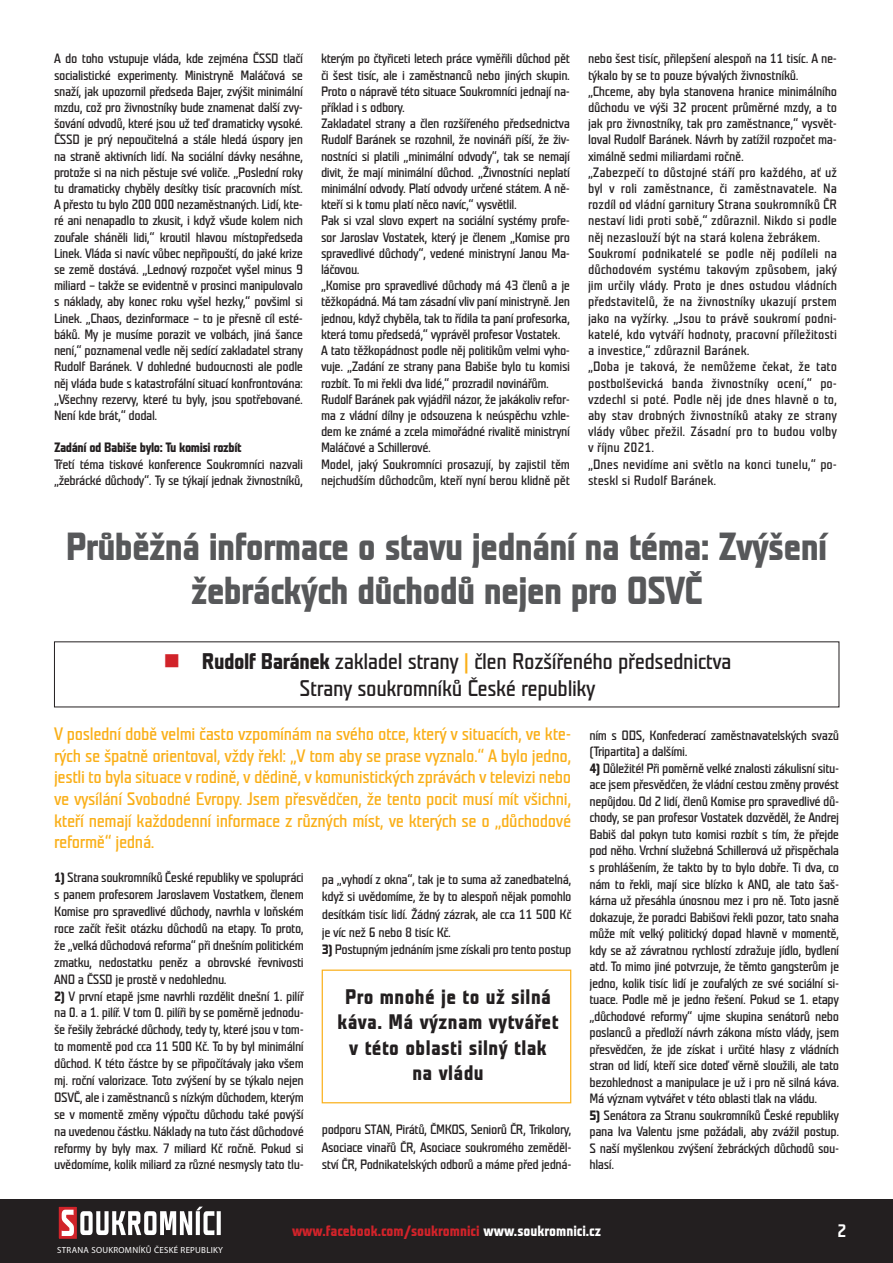
<style>
.page{position:relative;width:893px;height:1263px;background:#fff}
.page>*{position:absolute;margin:0;border:0;box-sizing:border-box;transform-origin:0 0}
.t1{font:700 39px/43.5px "Teuton Normal CE";letter-spacing:-.02em;color:#57585a;text-align:center}
.t2{font:22.5px/27px "Teuton Normal CE";letter-spacing:-.02em;color:#231f20;text-align:center}
.t3{font:700 21px/25.5px "Teuton Normal CE";letter-spacing:.02em;color:#231f20;text-align:center}
.t4{font:18px/21.6px "Teuton Normal CE";letter-spacing:-.02em;color:#faaf18;text-align:justify}
.t5{font:18px "Teuton Fett";color:#fff}
.t6{font:700 15px "Teuton Normal CE";color:#d1232a}
.t7{font:13.5px/16.2px "Teuton Normal CE";letter-spacing:-.03em;color:#231f20;text-align:justify}
.t8{font:13.5px/16.2px "Teuton Normal CE";color:#231f20}
.t9{font:700 13.5px "Teuton Normal CE";letter-spacing:-.03em;color:#231f20}
.t10{font:8.85px "Myriad Pro";letter-spacing:.03em;color:#fff}
.s1{color:#d1232a}
.s2{font-weight:700}
.s3{color:#faaf18}
.s4{color:#fff}
</style>
<div class="page">
<div style="left:0;top:1199px;width:893px;height:64px;background:#231f20"></div>
<div style="left:58px;top:1205px;width:20px;height:35px;background:#d1232a"></div>
<div style="left:56px;top:1204px;width:23px;height:37px;border:2px solid #231f20"></div>
<svg style="left:62px;top:1210px;width:12px;height:26px"></svg>
<svg style="left:80px;top:1206px;width:141px;height:29px"></svg>
<div style="left:322px;top:969px;width:249px;height:134px;border:1px solid #faaf18"></div>
<p class="t7" style="left:54px;top:51px;width:251px">A do toho vstupuje vláda, kde zejména ČSSD tlačí socialistické experimenty. Ministryně Maláčová se snaží, jak upozornil předseda Bajer, zvýšit minimální mzdu, což pro živnostníky bude znamenat další zvy&shy;šování odvodů, které jsou už teď dramaticky vysoké.<br>ČSSD je prý nepoučitelná a stále hledá úspory jen na straně aktivních lidí. Na sociální dávky nesáhne, protože si na nich pěstuje své voliče. „Poslední roky tu dramaticky chyběly desítky tisíc pracovních míst.<br>A přesto tu bylo 200 000 nezaměstnaných. Lidí, kte&shy;ré ani nenapadlo to zkusit, i když všude kolem nich zoufale sháněli lidi,“ kroutil hlavou místopředseda Linek. Vláda si navíc vůbec nepřipouští, do jaké krize se země dostává. „Lednový rozpočet vyšel minus 9 miliard – takže se evidentně v prosinci manipulovalo s náklady, aby konec roku vyšel hezky,“ povšiml si Linek. „Chaos, dezinformace – to je přesně cíl esté&shy;báků. My je musíme porazit ve volbách, jiná šance není,“ poznamenal vedle něj sedící zakladatel strany Rudolf Baránek. V dohledné budoucnosti ale podle něj vláda bude s katastrofální situací konfrontována: „Všechny rezervy, které tu byly, jsou spotřebované.<br>Není kde brát,“ dodal.</p>
<p class="t9" style="left:54px;top:441px;width:189px">Zadání od Babiše bylo: Tu komisi rozbít</p>
<p class="t7" style="left:54px;top:456px;width:251px">Třetí téma tiskové konference Soukromníci nazvali „žebrácké důchody“. Ty se týkají jednak živnostníků,</p>
<p class="t7" style="left:321px;top:51px;width:251px">kterým po čtyřiceti letech práce vyměřili důchod pět či šest tisíc, ale i zaměstnanců nebo jiných skupin.<br>Proto o nápravě této situace Soukromníci jednají na&shy;příklad i s odbory.</p>
<p class="t7" style="left:321px;top:116px;width:251px">Zakladatel strany a člen rozšířeného předsednictva Rudolf Baránek se rozohnil, že novináři píší, že živ&shy;nostníci si platili „minimální odvody“, tak se nemají divit, že mají minimální důchod. „Živnostníci neplatí minimální odvody. Platí odvody určené státem. A ně&shy;kteří si k tomu platí něco navíc,“ vysvětlil.</p>
<p class="t7" style="left:321px;top:213px;width:251px">Pak si vzal slovo expert na sociální systémy profe&shy;sor Jaroslav Vostatek, který je členem „Komise pro spravedlivé důchody“, vedené ministryní Janou Ma&shy;láčovou.</p>
<p class="t7" style="left:321px;top:278px;width:251px">„Komise pro spravedlivé důchody má 43 členů a je těžkopádná. Má tam zásadní vliv paní ministryně. Jen jednou, když chyběla, tak to řídila ta paní profesorka, která tomu předsedá,“ vyprávěl profesor Vostatek.</p>
<p class="t7" style="left:321px;top:343px;width:251px">A tato těžkopádnost podle něj politikům velmi vyho&shy;vuje. „Zadání ze strany pana Babiše bylo tu komisi rozbít. To mi řekli dva lidé,“ prozradil novinářům.</p>
<p class="t7" style="left:321px;top:391px;width:251px">Rudolf Baránek pak vyjádřil názor, že jakákoliv refor&shy;ma z vládní dílny je odsouzena k neúspěchu vzhle&shy;dem ke známé a zcela mimořádné rivalitě ministryní Maláčové a Schillerové.</p>
<p class="t7" style="left:321px;top:456px;width:251px">Model, jaký Soukromníci prosazují, by zajistil těm nejchudším důchodcům, kteří nyní berou klidně pět</p>
<p class="t7" style="left:588px;top:51px;width:251px">nebo šest tisíc, přilepšení alespoň na 11 tisíc. A ne&shy;týkalo by se to pouze bývalých živnostníků.</p>
<p class="t7" style="left:588px;top:84px;width:251px">„Chceme, aby byla stanovena hranice minimálního důchodu ve výši 32 procent průměrné mzdy, a to jak pro živnostníky, tak pro zaměstnance,“ vysvět&shy;loval Rudolf Baránek. Návrh by zatížil rozpočet ma&shy;ximálně sedmi miliardami ročně.</p>
<p class="t7" style="left:588px;top:165px;width:251px">„Zabezpečí to důstojné stáří pro každého, ať už byl v roli zaměstnance, či zaměstnavatele. Na rozdíl od vládní garnitury Strana soukromníků ČR nestaví lidi proti sobě,“ zdůraznil. Nikdo si podle něj nezaslouží být na stará kolena žebrákem.</p>
<p class="t7" style="left:588px;top:246px;width:251px">Soukromí podnikatelé se podle něj podíleli na důchodovém systému takovým způsobem, jaký jim určily vlády. Proto je dnes ostudou vládních představitelů, že na živnostníky ukazují prstem jako na vyžírky. „Jsou to právě soukromí podni&shy;katelé, kdo vytváří hodnoty, pracovní příležitosti a investice,“ zdůraznil Baránek.</p>
<p class="t7" style="left:588px;top:359px;width:251px">„Doba je taková, že nemůžeme čekat, že tato postbolševická banda živnostníky ocení,“ po&shy;vzdechl si poté. Podle něj jde dnes hlavně o to, aby stav drobných živnostníků ataky ze strany vlády vůbec přežil. Zásadní pro to budou volby v říjnu 2021.</p>
<p class="t8" style="left:588px;top:456px;width:251px">„Dnes nevidíme ani světlo na konci tunelu,“ po&shy;steskl si Rudolf Baránek.</p>
<p class="t1" style="left:66px;top:527px;width:763px">Průběžná informace o stavu jednání na téma: Zvýšení žebráckých důchodů nejen pro OSVČ</p>
<p class="t2" style="left:163px;top:648px;width:570px"><span class="s1">■</span> <span class="s2">Rudolf Baránek</span> zakladel strany <span class="s3">|</span> člen Rozšířeného předsednictva<br>Strany soukromníků České republiky</p>
<p class="t4" style="left:54px;top:724px;width:519px">V poslední době velmi často vzpomínám na svého otce, který v situacích, ve kte&shy;rých se špatně orientoval, vždy řekl: „V tom aby se prase vyznalo.“ A bylo jedno, jestli to byla situace v rodině, v dědině, v komunistických zprávách v televizi nebo ve vysílání Svobodné Evropy. Jsem přesvědčen, že tento pocit musí mít všichni, kteří nemají každodenní informace z různých míst, ve kterých se o „důchodové reformě“ jedná.</p>
<p class="t7" style="left:54px;top:870px;width:251px;line-height:17px"><span class="s2">1)</span> Strana soukromníků České republiky ve spolupráci s panem profesorem Jaroslavem Vostatkem, členem Komise pro spravedlivé důchody, navrhla v loňském roce začít řešit otázku důchodů na etapy. To proto, že „velká důchodová reforma“ při dnešním politickém zmatku, nedostatku peněz a obrovské řevnivosti ANO a ČSSD je prostě v nedohlednu.</p>
<p class="t7" style="left:54px;top:988px;width:251px;line-height:17px"><span class="s2">2)</span> V první etapě jsme navrhli rozdělit dnešní 1. pilíř na 0. a 1. pilíř. V tom 0. pilíři by se poměrně jednodu&shy;še řešily žebrácké důchody, tedy ty, které jsou v tom&shy;to momentě pod cca 11 500 Kč. To by byl minimální důchod. K této částce by se připočítávaly jako všem mj. roční valorizace. Toto zvýšení by se týkalo nejen OSVČ, ale i zaměstnanců s nízkým důchodem, kterým se v momentě změny výpočtu důchodu také povýší na uvedenou částku. Náklady na tuto část důchodové reformy by byly max. 7 miliard Kč ročně. Pokud si uvědomíme, kolik miliard za různé nesmysly tato tlu-</p>
<p class="t7" style="left:322px;top:871px;width:251px;line-height:17.7px">pa „vyhodí z okna“, tak je to suma až zanedbatelná, když si uvědomíme, že by to alespoň nějak pomohlo desítkám tisíc lidí. Žádný zázrak, ale cca 11 500 Kč je víc než 6 nebo 8 tisíc Kč.</p>
<p class="t7" style="left:322px;top:942px;width:251px"><span class="s2">3)</span> Postupným jednáním jsme získali pro tento postup</p>
<p class="t3" style="left:337px;top:985px;width:223px">Pro mnohé je to už silná káva. Má význam vytvářet v této oblasti silný tlak na vládu</p>
<p class="t7" style="left:322px;top:1121px;width:251px;line-height:17.7px">podporu STAN, Pirátů, ČMKOS, Seniorů ČR, Trikolory, Asociace vinařů ČR, Asociace soukromého zeměděl&shy;ství ČR, Podnikatelských odborů a máme před jedná-</p>
<p class="t7" style="left:589px;top:727px;width:251px">ním s ODS, Konfederací zaměstnavatelských svazů (Tripartita) a dalšími.</p>
<p class="t7" style="left:589px;top:760px;width:251px"><span class="s2">4)</span> Důležité! Při poměrně velké znalosti zákulisní situ&shy;ace jsem přesvědčen, že vládní cestou změny provést nepůjdou. Od 2 lidí, členů Komise pro spravedlivé dů&shy;chody, se pan profesor Vostatek dozvěděl, že Andrej Babiš dal pokyn tuto komisi rozbít s tím, že přejde pod něho. Vrchní služebná Schillerová už přispěchala s prohlášením, že takto by to bylo dobře. Ti dva, co nám to řekli, mají sice blízko k ANO, ale tato šaš&shy;kárna už přesáhla únosnou mez i pro ně. Toto jasně dokazuje, že poradci Babišovi řekli pozor, tato snaha může mít velký politický dopad hlavně v momentě, kdy se až závratnou rychlostí zdražuje jídlo, bydlení atd. To mimo jiné potvrzuje, že těmto gangsterům je jedno, kolik tisíc lidí je zoufalých ze své sociální si&shy;tuace. Podle mě je jedno řešení. Pokud se 1. etapy „důchodové reformy“ ujme skupina senátorů nebo poslanců a předloží návrh zákona místo vlády, jsem přesvědčen, že jde získat i určité hlasy z vládních stran od lidí, kteří sice doteď věrně sloužili, ale tato bezohlednost a manipulace je už i pro ně silná káva.<br>Má význam vytvářet v této oblasti tlak na vládu.</p>
<p class="t7" style="left:589px;top:1107px;width:251px"><span class="s2">5)</span> Senátora za Stranu soukromníků České republiky pana Iva Valentu jsme požádali, aby zvážil postup.<br>S naší myšlenkou zvýšení žebráckých důchodů sou&shy;hlasí.</p>
<p class="t10" style="left:57px;top:1245px;width:167px">STRANA SOUKROMNÍKŮ ČESKÉ REPUBLIKY</p>
<p class="t6" style="left:292px;top:1223px;width:310px">www.facebook.com/soukromnici <span class="s4">www.soukromnici.cz</span></p>
<p class="t5" style="left:837px;top:1222px;width:11px">2</p>
</div>
